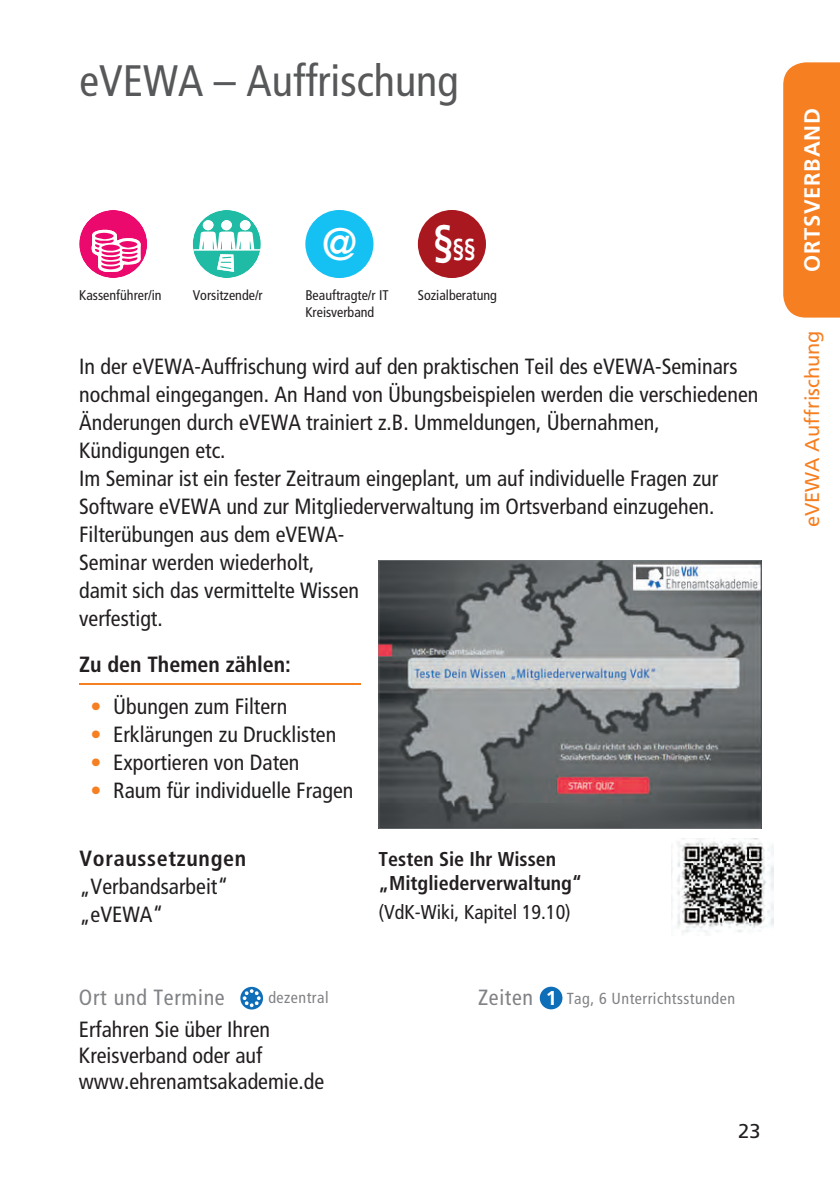
<style>
.page{position:relative;width:840px;height:1191px;background:#fff}
.page>*{position:absolute;margin:0;border:0;box-sizing:border-box;transform-origin:0 0}
.t1{font:45.6px "Frutiger LT Std";color:#fff}
.t2{font:condensed 44px "Frutiger LT Std";color:#57585a}
.t3{font:700 26px "Frutiger";color:#fff;scale:.84 1}
.t4{font:condensed 22px/28px "Frutiger LT Std";color:#231f20}
.t5{font:700 condensed 22px "Frutiger LT Std";color:#231f20}
.t6{font:700 condensed 22px "Frutiger LT Std";letter-spacing:.03em;color:#231f20}
.t7{font:condensed 22px "Frutiger LT Std";letter-spacing:.03em;color:#808285}
.t8{font:700 22px "Frutiger LT Std";letter-spacing:.03em;color:#fff}
.t9{font:700 condensed 20px/24px "Frutiger LT Std";color:#231f20}
.t10{font:condensed 20px "Frutiger LT Std";color:#231f20}
.t11{font:20px "Frutiger LT Std";color:#f57f21}
.t12{font:20px "Frutiger LT Std";color:#231f20}
.t13{font:condensed 16px "Frutiger LT Std";letter-spacing:.03em;color:#808285}
.t14{font:condensed 14px/16.8px "Frutiger LT Std";color:#231f20}
.s1{font-size:45.6px}
.s2{color:#f57f21}
.s3{font-size:22px}
.s4{font-weight:700;font-stretch:normal;font-size:20px;color:#fff}
</style>
<div class="page">
<div style="left:783px;top:62px;width:56px;height:255px;background:#f57f21"></div>
<div style="left:539px;top:986px;width:23px;height:23px;background:#0f6eb8;border-radius:50%"></div>
<div style="left:79px;top:210px;width:68px;height:68px;background:#ec096d;border-radius:50%"></div>
<svg style="left:91px;top:230px;width:50px;height:42px"></svg>
<div style="left:193px;top:210px;width:68px;height:68px;background:#1fbba4;border-radius:50%"></div>
<svg style="left:193px;top:220px;width:67px;height:52px"></svg>
<div style="left:305px;top:210px;width:68px;height:68px;background:#15c0f2;border-radius:50%"></div>
<hr style="left:79px;top:683px;width:282px;height:1px;background:#f57f21">
<div style="left:417px;top:210px;width:68px;height:68px;background:#a9171f;border-radius:50%"></div>
<svg style="left:240px;top:986px;width:23px;height:23px"></svg>
<svg style="left:242px;top:989px;width:18px;height:18px"></svg>
<svg style="left:378px;top:560px;width:383px;height:268px;background:#797b7d"></svg>
<img style="left:671px;top:838px;width:102px;height:95px">
<h2 class="t2" style="left:79px;top:55px;width:380px">eVEWA – Auffrischung</h2>
<h1 class="t1" style="left:321px;top:218px;width:38px">@</h1>
<p class="t14" style="left:79px;top:287px;width:84px">Kassenführer/in</p>
<p class="t14" style="left:193px;top:287px;width:71px">Vorsitzende/r</p>
<p class="t14" style="left:305px;top:287px;width:85px">Beauftragte/r IT<br>Kreisverband</p>
<p class="t3" style="left:433px;top:233px;width:53px"><span class="s1">§</span>§§</p>
<p class="t14" style="left:417px;top:287px;width:81px">Sozialberatung</p>
<p class="t4" style="left:79px;top:352px;width:680px">In der eVEWA-Auffrischung wird auf den praktischen Teil des eVEWA-Seminars nochmal eingegangen. An Hand von Übungsbeispielen werden die verschiedenen Änderungen durch eVEWA trainiert z.B. Ummeldungen, Übernahmen, Kündigungen etc.<br>Im Seminar ist ein fester Zeitraum eingeplant, um auf individuelle Fragen zur Software eVEWA und zur Mitgliederverwaltung im Ortsverband einzugehen.<br>Filterübungen aus dem eVEWA-<br>Seminar werden wiederholt,<br>damit sich das vermittelte Wissen<br>verfestigt.</p>
<p class="t5" style="left:79px;top:651px;width:213px">Zu den Themen zählen:</p>
<p class="t4" style="left:90px;top:692px;width:198px"><span class="s2">•</span> Übungen zum Filtern</p>
<p class="t4" style="left:90px;top:720px;width:247px"><span class="s2">•</span> Erklärungen zu Drucklisten</p>
<p class="t4" style="left:90px;top:748px;width:210px"><span class="s2">•</span> Exportieren von Daten</p>
<p class="t4" style="left:90px;top:776px;width:264px"><span class="s2">•</span> Raum für individuelle Fragen</p>
<p class="t6" style="left:80px;top:845px;width:168px">Voraussetzungen</p>
<p class="t4" style="left:80px;top:872px;width:150px">„Verbandsarbeit“ „eVEWA“</p>
<p class="t7" style="left:79px;top:984px;width:147px">Ort und Termine</p>
<p class="t4" style="left:79px;top:1016px;width:247px;line-height:26px">Erfahren Sie über Ihren<br>Kreisverband oder auf www.ehrenamtsakademie.de</p>
<p class="t13" style="left:268px;top:988px;width:62px">dezentral</p>
<p class="t9" style="left:378px;top:846px;width:205px">Testen Sie Ihr Wissen „Mitgliederverwaltung“</p>
<p class="t10" style="left:378px;top:900px;width:193px">(VdK-Wiki, Kapitel 19.10)</p>
<p class="t13" style="left:478px;top:989px;width:258px"><span class="s3">Zeiten</span> <span class="s4">1</span> Tag, 6 Unterrichtsstunden</p>
<p class="t12" style="left:737px;top:1119px;width:24px">23</p>
<p class="t8" style="left:798px;top:271px;width:165px;rotate:-90deg">ORTSVERBAND</p>
<p class="t11" style="left:800px;top:527px;width:198px;rotate:-90deg">eVEWA Auffrischung</p>
</div>
